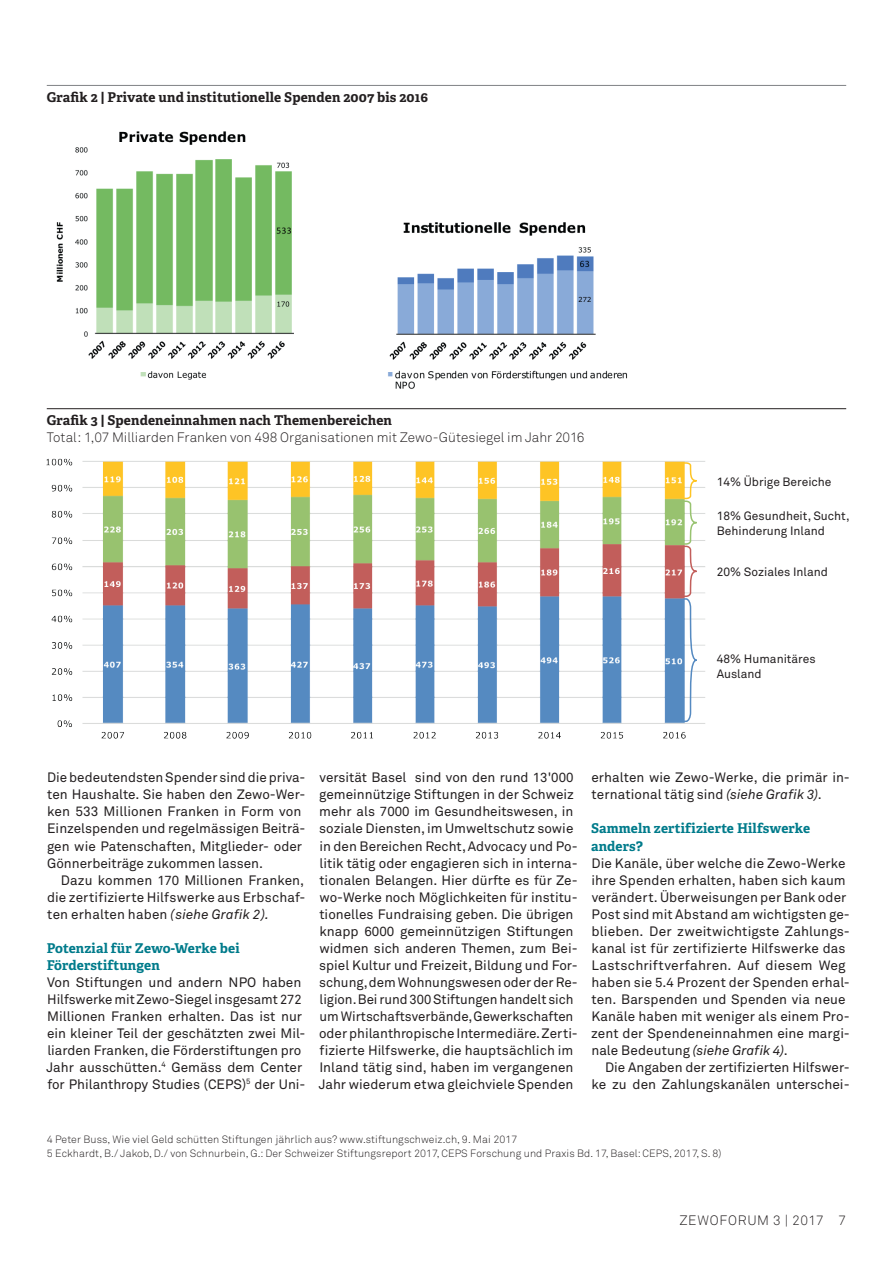
<style>
.page{position:relative;width:893px;height:1263px;background:#fff}
.page>*{position:absolute;margin:0;border:0;box-sizing:border-box;transform-origin:0 0}
.t1{font:13.5px/17px "Akkurat Std";color:#231f20}
.t2{font:700 13.5px "Adelle Basic";letter-spacing:.01em;color:#231f20}
.t3{font:700 13.5px/17px "Adelle Basic";letter-spacing:.01em;color:#007b8b}
.t4{font:300 13.5px "Akkurat Std";color:#231f20}
.t5{font:300 13.5px "Akkurat Std";letter-spacing:.05em;color:#231f20}
.t6{font:12px/15px "Akkurat Std";color:#231f20}
.t7{font:300 10.5px/13.5px "Akkurat Std";letter-spacing:.01em;color:#231f20}
.s1{font-size:13.2px}
.s2{font-style:italic}
.s3{font-style:italic;font-size:13.2px}
</style>
<div class="page">
<hr style="left:47px;top:85px;width:799px;height:1px;background:#808285">
<hr style="left:47px;top:408px;width:799px;height:1px;background:#231f20">
<img style="left:56px;top:131px;width:238px;height:249px">
<img style="left:388px;top:222px;width:240px;height:167px">
<img style="left:46px;top:458px;width:659px;height:281px">
<svg style="left:682px;top:461px;width:16px;height:262px"></svg>
<p class="t2" style="left:47px;top:89px;width:383px">Grafik 2 | Private und institutionelle Spenden 2007 bis 2016</p>
<p class="t2" style="left:47px;top:412px;width:347px">Grafik 3 | Spendeneinnahmen nach Themenbereichen</p>
<p class="t4" style="left:47px;top:430px;width:539px">Total: 1,07 Milliarden Franken von 498 Organisationen mit Zewo-Gütesiegel im Jahr 2016</p>
<p class="t6" style="left:717px;top:474px;width:116px">14% Übrige Bereiche</p>
<p class="t6" style="left:717px;top:508px;width:134px">18% Gesundheit, Sucht,<br>Behinderung Inland</p>
<p class="t6" style="left:717px;top:565px;width:113px">20% Soziales Inland</p>
<p class="t6" style="left:717px;top:651px;width:100px">48% Humanitäres<br>Ausland</p>
<p class="t1" style="left:47px;top:770px;width:260px">Die bedeutendsten Spender sind die priva&shy;ten Haushalte. Sie haben den Zewo-Wer&shy;ken 533 Millionen Franken in Form von Einzelspenden und regelmässigen Beiträ&shy;gen wie Patenschaften, Mitglieder- oder Gönnerbeiträge zukommen lassen.</p>
<p class="t1" style="left:47px;top:872px;width:260px;text-align:justify;text-indent:14px">Dazu kommen <span class="s1">170</span> Millionen Franken, die zertifizierte Hilfswerke aus Erbschaf&shy;ten erhalten haben <span class="s2">(siehe Grafik</span> <span class="s3">2</span><span class="s2">).</span></p>
<p class="t3" style="left:47px;top:939px;width:194px">Potenzial für Zewo-Werke bei<br>Förderstiftungen</p>
<p class="t1" style="left:47px;top:974px;width:260px">Von Stiftungen und andern NPO haben Hilfswerke mit Zewo-Siegel insgesamt <span class="s1">272<br></span>Millionen Franken erhalten. Das ist nur ein kleiner Teil der geschätzten zwei Mil&shy;liarden Franken, die Förderstiftungen pro Jahr ausschütten.<sup>4</sup> Gemäss dem Center for Philanthropy Studies (CEPS)<sup>5</sup> der Uni-</p>
<p class="t1" style="left:319px;top:770px;width:260px">versität Basel sind von den rund <span class="s1">13</span>'<span class="s1">000 </span>gemeinnützige Stiftungen in der Schweiz mehr als <span class="s1">7000</span> im Gesundheitswesen, in soziale Diensten, im Umweltschutz sowie in den Bereichen Recht, Advocacy und Po&shy;litik tätig oder engagieren sich in interna&shy;tionalen Belangen. Hier dürfte es für Ze&shy;wo-Werke noch Möglichkeiten für institu&shy;tionelles Fundraising geben. Die übrigen knapp <span class="s1">6000</span> gemeinnützigen Stiftungen widmen sich anderen Themen, zum Bei&shy;spiel Kultur und Freizeit, Bildung und For&shy;schung, dem Wohnungswesen oder der Re&shy;ligion. Bei rund <span class="s1">300</span> Stiftungen handelt sich um Wirtschaftsverbände, Gewerkschaften oder philanthropische Intermediäre. Zerti&shy;fizierte Hilfswerke, die hauptsächlich im Inland tätig sind, haben im vergangenen Jahr wiederum etwa gleichviele Spenden</p>
<p class="t1" style="left:591px;top:770px;width:260px">erhalten wie Zewo-Werke, die primär in&shy;ternational tätig sind <span class="s2">(siehe Grafik</span> <span class="s3">3</span><span class="s2">)</span>.</p>
<p class="t3" style="left:591px;top:820px;width:221px">Sammeln zertifizierte Hilfswerke anders?</p>
<p class="t1" style="left:591px;top:855px;width:260px">Die Kanäle, über welche die Zewo-Werke ihre Spenden erhalten, haben sich kaum verändert. Überweisungen per Bank oder Post sind mit Abstand am wichtigsten ge&shy;blieben. Der zweitwichtigste Zahlungs&shy;kanal ist für zertifizierte Hilfswerke das Lastschriftverfahren. Auf diesem Weg haben sie <span class="s1">5</span>.<span class="s1">4</span> Prozent der Spenden erhal&shy;ten. Barspenden und Spenden via neue Kanäle haben mit weniger als einem Pro&shy;zent der Spendeneinnahmen eine margi&shy;nale Bedeutung <span class="s2">(siehe Grafik</span> <span class="s3">4</span><span class="s2">)</span>.</p>
<p class="t1" style="left:592px;top:1059px;width:260px;text-align:right">Die Angaben der zertifizierten Hilfswer&shy;ke zu den Zahlungskanälen unterschei-</p>
<p class="t7" style="left:47px;top:1133px;width:676px">4 Peter Buss, Wie viel Geld schütten Stiftungen jährlich aus? www.stiftungschweiz.ch, 9. Mai 2017<br>5 Eckhardt, B./ Jakob, D./ von Schnurbein, G.: Der Schweizer Stiftungsreport 2017, CEPS Forschung und Praxis Bd. 17, Basel: CEPS, 2017, S. 8)</p>
<p class="t5" style="left:679px;top:1212px;width:168px">ZEWOFORUM 3 | 2017 7</p>
</div>
